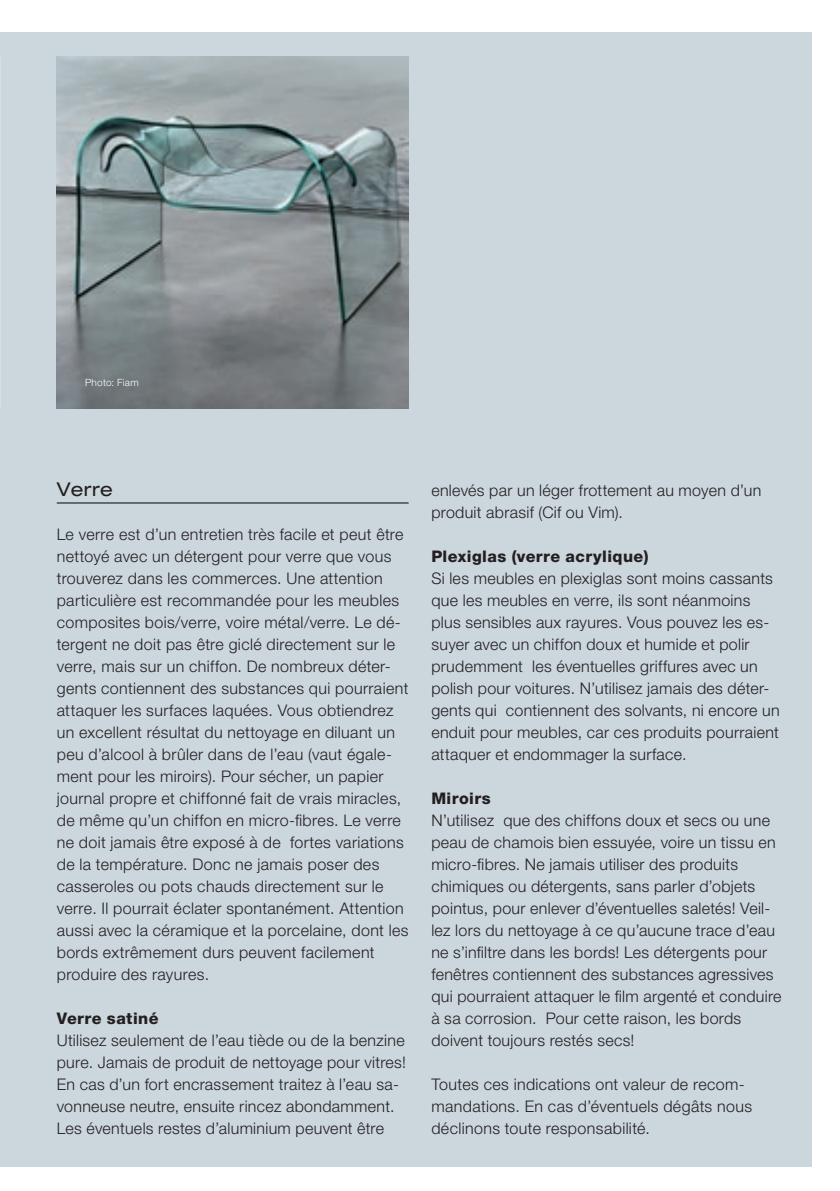
<style>
.page{position:relative;width:840px;height:1191px;background:#fff}
.page>*{position:absolute;margin:0;border:0;box-sizing:border-box;transform-origin:0 0}
.t1{font:expanded 19px "Helvetica Neue LT Std";letter-spacing:.02em;color:#231f20}
.t2{font:300 16px/22px "Helvetica Neue LT Std";letter-spacing:.02em;color:#231f20}
.t3{font:800 16px "Helvetica Neue LT Std";letter-spacing:.025em;color:#231f20}
.t4{font:300 10px "Helvetica Neue LT Std";letter-spacing:.025em;color:#fff}
</style>
<div class="page">
<div style="left:0;top:32px;width:811px;height:1134px;background:#cbd6dd"></div>
<hr style="left:57px;top:502px;width:351px;height:1px;background:#3e3e3f">
<img style="left:57px;top:57px;width:351px;height:351px">
<p class="t4" style="left:85px;top:376px;width:55px">Photo: Fiam</p>
<p class="t1" style="left:57px;top:478px;width:58px">Verre</p>
<p class="t2" style="left:57px;top:523px;width:353px">Le verre est d’un entretien très facile et peut être nettoyé avec un détergent pour verre que vous trouverez dans les commerces. Une attention particulière est recommandée pour les meubles composites bois/verre, voire métal/verre. Le dé&shy;tergent ne doit pas être giclé directement sur le verre, mais sur un chiffon. De nombreux déter&shy;gents contiennent des substances qui pourraient attaquer les surfaces laquées. Vous obtiendrez un excellent résultat du nettoyage en diluant un peu d’alcool à brûler dans de l’eau (vaut égale&shy;ment pour les miroirs). Pour sécher, un papier journal propre et chiffonné fait de vrais miracles, de même qu’un chiffon en micro-fibres. Le verre ne doit jamais être exposé à de fortes variations de la température. Donc ne jamais poser des casseroles ou pots chauds directement sur le verre. Il pourrait éclater spontanément. Attention aussi avec la céramique et la porcelaine, dont les bords extrêmement durs peuvent facilement produire des rayures.</p>
<p class="t3" style="left:57px;top:1009px;width:103px">Verre satiné</p>
<p class="t2" style="left:57px;top:1029px;width:350px">Utilisez seulement de l’eau tiède ou de la benzine pure. Jamais de produit de nettoyage pour vitres!<br>En cas d’un fort encrassement traitez à l’eau sa&shy;vonneuse neutre, ensuite rincez abondamment.<br>Les éventuels restes d’aluminium peuvent être</p>
<p class="t2" style="left:431px;top:479px;width:331px">enlevés par un léger frottement au moyen d’un produit abrasif (Cif ou Vim).</p>
<p class="t3" style="left:431px;top:547px;width:218px">Plexiglas (verre acrylique)</p>
<p class="t2" style="left:431px;top:567px;width:349px">Si les meubles en plexiglas sont moins cassants que les meubles en verre, ils sont néanmoins plus sensibles aux rayures. Vous pouvez les es&shy;suyer avec un chiffon doux et humide et polir prudemment les éventuelles griffures avec un polish pour voitures. N’utilisez jamais des déter&shy;gents qui contiennent des solvants, ni encore un enduit pour meubles, car ces produits pourraient attaquer et endommager la surface.</p>
<p class="t3" style="left:431px;top:789px;width:61px">Miroirs</p>
<p class="t2" style="left:431px;top:809px;width:351px">N’utilisez que des chiffons doux et secs ou une peau de chamois bien essuyée, voire un tissu en micro-fibres. Ne jamais utiliser des produits chimiques ou détergents, sans parler d’objets pointus, pour enlever d’éventuelles saletés! Veil&shy;lez lors du nettoyage à ce qu’aucune trace d’eau ne s’infiltre dans les bords! Les détergents pour fenêtres contiennent des substances agressives qui pourraient attaquer le film argenté et conduire à sa corrosion. Pour cette raison, les bords doivent toujours restés secs!</p>
<p class="t2" style="left:431px;top:1073px;width:322px">Toutes ces indications ont valeur de recom&shy;mandations. En cas d’éventuels dégâts nous déclinons toute responsabilité.</p>
</div>
